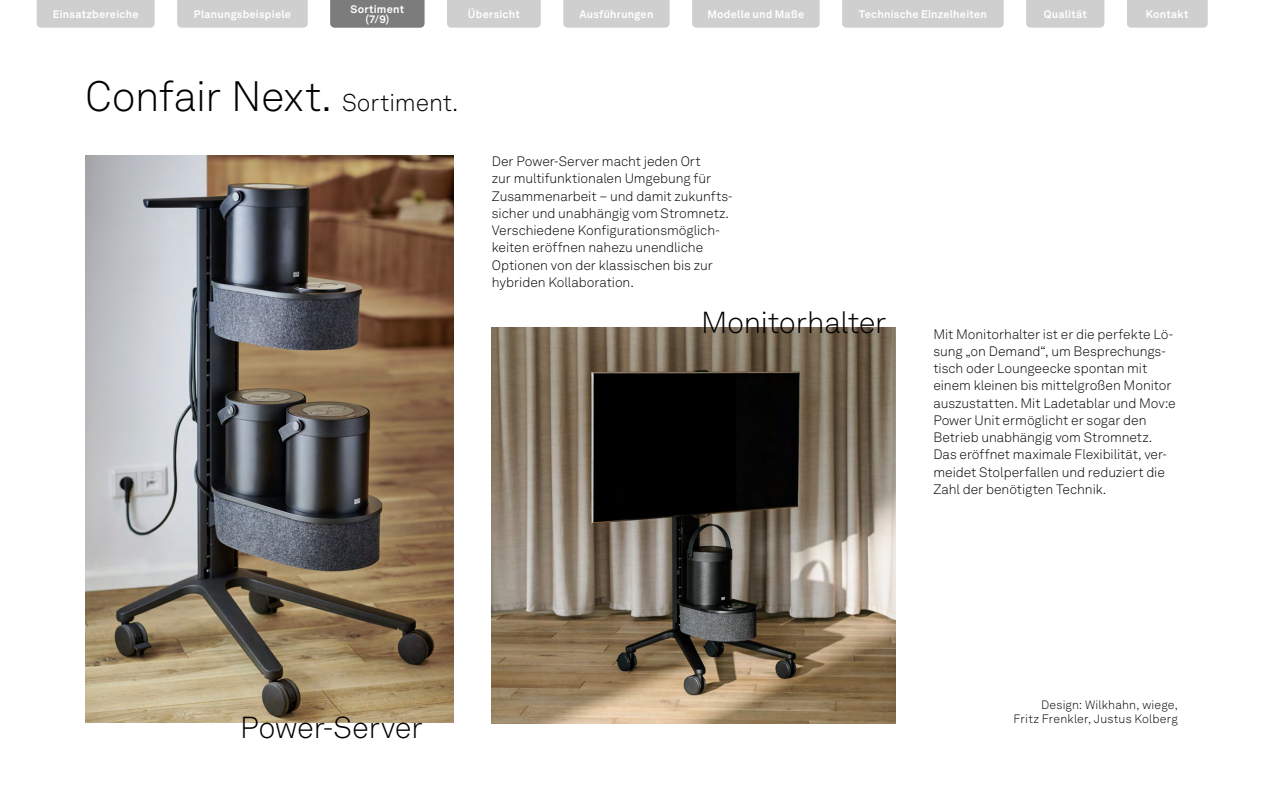
<style>
.page{position:relative;width:1263px;height:808px;background:#fff}
.page>*{position:absolute;margin:0;border:0;box-sizing:border-box;transform-origin:0 0}
.t1{font:300 42px "Akkurat LL";letter-spacing:-.015em;color:#000}
.t2{font:300 30px "Akkurat LL";letter-spacing:-.01em;color:#000}
.t3{font:300 13.5px/17.2px "Akkurat LL";letter-spacing:-.005em;color:#000}
.t4{font:300 12px/14.4px "Akkurat LL";letter-spacing:.015em;color:#000;text-align:right}
.t5{font:700 10.8px/10.5px "Akkurat LL";letter-spacing:.02em;color:#fff;text-align:center}
.s1{font-size:24px}
</style>
<div class="page">
<img style="left:85px;top:156px;width:369px;height:567px">
<img style="left:492px;top:328px;width:403px;height:395px">
<div style="left:37px;top:0;width:118px;height:28px;background:#cfcfcf"></div>
<div style="left:563px;top:0;width:107px;height:28px;background:#cfcfcf"></div>
<div style="left:177px;top:0;width:131px;height:28px;background:#cfcfcf"></div>
<div style="left:447px;top:0;width:94px;height:28px;background:#cfcfcf"></div>
<div style="left:1127px;top:0;width:81px;height:28px;background:#cfcfcf"></div>
<div style="left:692px;top:0;width:128px;height:28px;background:#cfcfcf"></div>
<div style="left:842px;top:0;width:162px;height:28px;background:#cfcfcf"></div>
<div style="left:1026px;top:0;width:78px;height:28px;background:#cfcfcf"></div>
<div style="left:330px;top:0;width:94px;height:28px;background:#7c7c7c"></div>
<p class="t5" style="left:350px;top:3px;width:55px">Sortiment (7/9)</p>
<p class="t5" style="left:53px;top:8px;width:87px">Einsatzbereiche</p>
<p class="t5" style="left:194px;top:8px;width:99px">Planungsbeispiele</p>
<p class="t5" style="left:350px;top:8px;width:55px">Sortiment</p>
<p class="t5" style="left:468px;top:8px;width:54px">Übersicht</p>
<p class="t5" style="left:579px;top:8px;width:76px">Ausführungen</p>
<p class="t5" style="left:707px;top:8px;width:98px">Modelle und Maße</p>
<p class="t5" style="left:859px;top:8px;width:129px">Technische Einzelheiten</p>
<p class="t5" style="left:1044px;top:8px;width:45px">Qualität</p>
<p class="t5" style="left:1146px;top:8px;width:44px">Kontakt</p>
<h1 class="t1" style="left:85px;top:67px;width:375px">Confair Next. <span class="s1">Sortiment.</span></h1>
<p class="t3" style="left:492px;top:152px;width:243px">Der Power-Server macht jeden Ort<br>zur multifunktionalen Umgebung für Zusammenarbeit – und damit zukunfts&shy;sicher und unabhängig vom Stromnetz.<br>Verschiedene Konfigurationsmöglich&shy;keiten eröffnen nahezu unendliche Optionen von der klassischen bis zur hybriden Kollaboration.</p>
<h2 class="t2" style="left:701px;top:301px;width:187px">Monitorhalter</h2>
<p class="t3" style="left:933px;top:325px;width:244px">Mit Monitorhalter ist er die perfekte Lö&shy;sung „on Demand“, um Besprechungs&shy;tisch oder Loungeecke spontan mit einem kleinen bis mittelgroßen Monitor auszustatten. Mit Ladetablar und Mov:e Power Unit ermöglicht er sogar den Betrieb unabhängig vom Stromnetz.<br>Das eröffnet maximale Flexibilität, ver&shy;meidet Stolperfallen und reduziert die Zahl der benötigten Technik.</p>
<h2 class="t2" style="left:240px;top:706px;width:184px">Power-Server</h2>
<p class="t4" style="left:1013px;top:697px;width:166px">Design: Wilkhahn, wiege,<br>Fritz Frenkler, Justus Kolberg</p>
</div>
